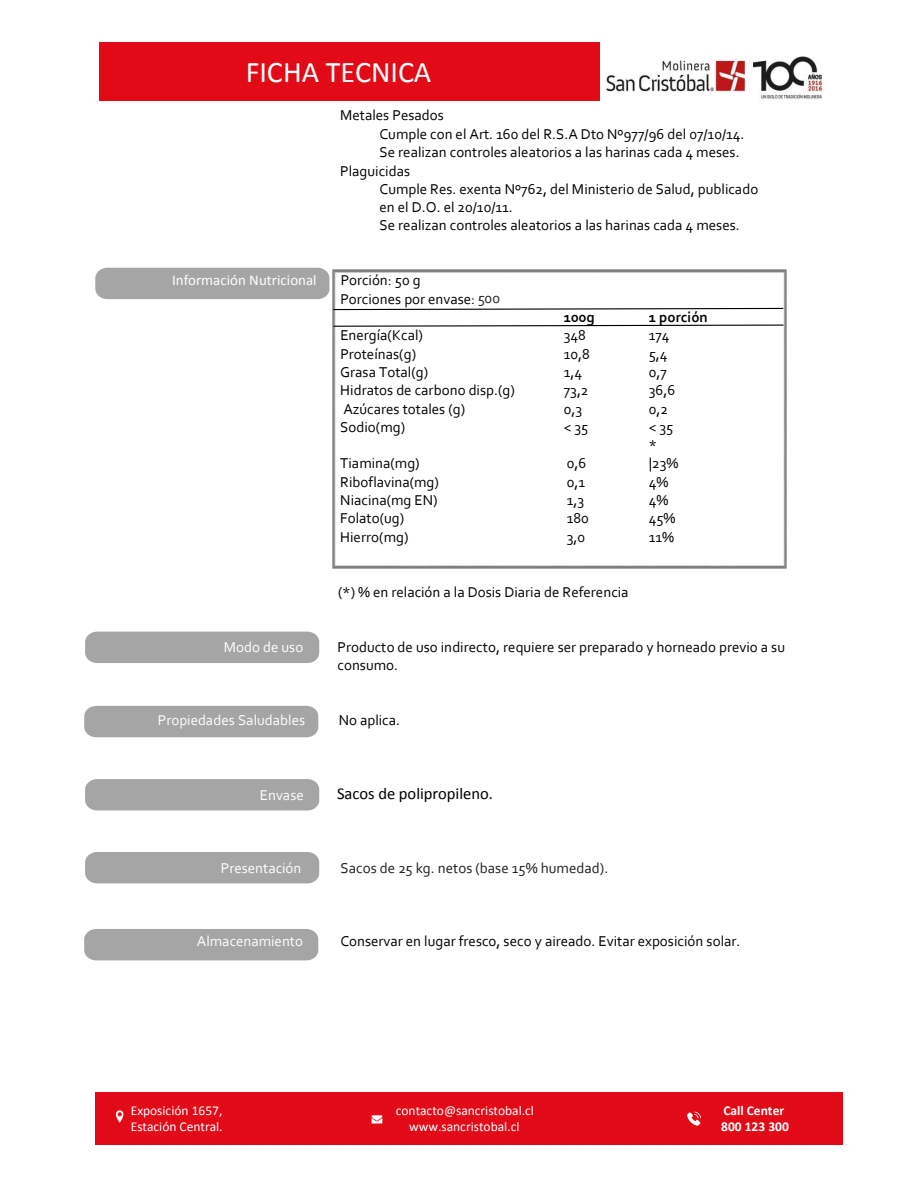
<style>
.page{position:relative;width:918px;height:1188px;background:#fff}
.page>*{position:absolute;margin:0;border:0;box-sizing:border-box;transform-origin:0 0}
.t1{font:30px "Calibri";color:#fff}
.t2{font:16.5px "Calibri";color:#000}
.t3{font:15px/18.3px "Corbel";color:#000}
.t4{font:15px "Corbel";color:#fff}
.t5{font:15px "Corbel";color:#231f20}
.t6{font:15px "Calibri";color:#fff}
.t7{font:700 15px "Corbel";color:#000}
.t8{font:13.5px "Calibri";color:#fff}
.t9{font:700 13.5px "Calibri";color:#fff}
</style>
<div class="page">
<div style="left:96px;top:1092px;width:747px;height:53px;background:#e20a17"></div>
<div style="left:99px;top:42px;width:500px;height:59px;background:#e20a17"></div>
<svg style="left:116px;top:1111px;width:7px;height:12px"></svg>
<svg style="left:372px;top:1115px;width:10px;height:9px"></svg>
<svg style="left:687px;top:1112px;width:14px;height:14px"></svg>
<img style="left:606px;top:57px;width:216px;height:42px">
<div style="left:96px;top:268px;width:233px;height:31px;background:#a5a5a5"></div>
<div style="left:85px;top:632px;width:234px;height:31px;background:#a5a5a5"></div>
<div style="left:85px;top:706px;width:233px;height:31px;background:#a5a5a5"></div>
<div style="left:85px;top:779px;width:234px;height:31px;background:#a5a5a5"></div>
<div style="left:85px;top:852px;width:234px;height:31px;background:#a5a5a5"></div>
<div style="left:85px;top:929px;width:233px;height:31px;background:#a5a5a5"></div>
<img style="left:332px;top:269px;width:454px;height:299px">
<svg style="left:332px;top:324px;width:453px;height:3px"></svg>
<svg style="left:332px;top:307px;width:452px;height:4px"></svg>
<div style="left:476px;top:292px;width:36px;height:15px;background:#fff"></div>
<h1 class="t1" style="left:246px;top:53px;width:187px">FICHA TECNICA</h1>
<p class="t3" style="left:340px;top:106px;width:105px">Metales Pesados</p>
<p class="t3" style="left:380px;top:124px;width:367px">Cumple con el Art. 160 del R.S.A Dto Nº977/96 del 07/10/14.</p>
<p class="t3" style="left:380px;top:143px;width:362px">Se realizan controles aleatorios a las harinas cada 4 meses.</p>
<p class="t3" style="left:340px;top:161px;width:71px">Plaguicidas</p>
<p class="t3" style="left:380px;top:179px;width:380px">Cumple Res. exenta Nº762, del Ministerio de Salud, publicado</p>
<p class="t3" style="left:380px;top:198px;width:135px">en el D.O. el 20/10/11.</p>
<p class="t3" style="left:380px;top:216px;width:362px">Se realizan controles aleatorios a las harinas cada 4 meses.</p>
<p class="t6" style="left:172px;top:271px;width:146px">Información Nutricional</p>
<p class="t3" style="left:340px;top:271px;width:169px">Porción: 50 g<br>Porciones por envase: 1 0</p>
<p class="t5" style="left:478px;top:289px;width:24px">500</p>
<p class="t7" style="left:564px;top:308px;width:33px">100g</p>
<p class="t7" style="left:649px;top:308px;width:61px">1 porción</p>
<p class="t3" style="left:340px;top:326px;width:84px">Energía(Kcal)</p>
<p class="t3" style="left:564px;top:326px;width:24px">348</p>
<p class="t3" style="left:649px;top:326px;width:22px">174</p>
<p class="t3" style="left:340px;top:344px;width:77px">Proteínas(g)</p>
<p class="t3" style="left:564px;top:344px;width:28px">10,8</p>
<p class="t3" style="left:649px;top:344px;width:20px">5,4</p>
<p class="t3" style="left:340px;top:362px;width:89px">Grasa Total(g)</p>
<p class="t3" style="left:564px;top:362px;width:20px">1,4</p>
<p class="t3" style="left:649px;top:362px;width:20px">0,7</p>
<p class="t3" style="left:340px;top:381px;width:176px">Hidratos de carbono disp.(g)</p>
<p class="t3" style="left:564px;top:381px;width:26px">73,2</p>
<p class="t3" style="left:649px;top:381px;width:28px">36,6</p>
<p class="t3" style="left:343px;top:399px;width:123px">Azúcares totales (g)</p>
<p class="t3" style="left:564px;top:399px;width:20px">0,3</p>
<p class="t3" style="left:649px;top:399px;width:21px">0,2</p>
<p class="t3" style="left:340px;top:417px;width:66px">Sodio(mg)</p>
<p class="t3" style="left:564px;top:417px;width:26px">&lt; 35</p>
<p class="t3" style="left:649px;top:417px;width:26px">&lt; 35 *</p>
<p class="t3" style="left:340px;top:454px;width:81px">Tiamina(mg)</p>
<p class="t3" style="left:567px;top:454px;width:21px">0,6</p>
<p class="t3" style="left:649px;top:454px;width:31px">|23%</p>
<p class="t3" style="left:340px;top:472px;width:100px">Riboflavina(mg)</p>
<p class="t3" style="left:567px;top:472px;width:20px">0,1</p>
<p class="t3" style="left:649px;top:472px;width:21px">4%</p>
<p class="t3" style="left:340px;top:491px;width:99px">Niacina(mg EN)</p>
<p class="t3" style="left:567px;top:491px;width:19px">1,3</p>
<p class="t3" style="left:649px;top:491px;width:21px">4%</p>
<p class="t3" style="left:340px;top:509px;width:66px">Folato(ug)</p>
<p class="t3" style="left:567px;top:509px;width:24px">180</p>
<p class="t3" style="left:649px;top:509px;width:28px">45%</p>
<p class="t3" style="left:340px;top:527px;width:70px">Hierro(mg)</p>
<p class="t3" style="left:567px;top:527px;width:20px">3,0</p>
<p class="t3" style="left:649px;top:527px;width:27px">11%</p>
<p class="t3" style="left:338px;top:582px;width:292px">(*) % en relación a la Dosis Diaria de Referencia</p>
<p class="t4" style="left:224px;top:637px;width:81px">Modo de uso</p>
<p class="t3" style="left:338px;top:637px;width:449px">Producto de uso indirecto, requiere ser preparado y horneado previo a su consumo.</p>
<p class="t4" style="left:158px;top:711px;width:149px">Propiedades Saludables</p>
<p class="t3" style="left:339px;top:710px;width:63px">No aplica.</p>
<p class="t4" style="left:260px;top:785px;width:45px">Envase</p>
<p class="t2" style="left:337px;top:784px;width:158px">Sacos de polipropileno.</p>
<p class="t5" style="left:341px;top:858px;width:269px">Sacos de 25 kg. netos (base 15% humedad).</p>
<p class="t4" style="left:221px;top:859px;width:82px">Presentación</p>
<p class="t3" style="left:398px;top:858px;width:16px">50</p>
<p class="t4" style="left:197px;top:932px;width:108px">Almacenamiento</p>
<p class="t3" style="left:340px;top:932px;width:401px">Conservar en lugar fresco, seco y aireado. Evitar exposición solar.</p>
<p class="t8" style="left:131px;top:1102px;width:93px">Exposición 1657,</p>
<p class="t8" style="left:396px;top:1102px;width:140px">contacto@sancristobal.cl</p>
<p class="t9" style="left:723px;top:1102px;width:62px">Call Center</p>
<p class="t8" style="left:131px;top:1118px;width:93px">Estación Central.</p>
<p class="t8" style="left:409px;top:1118px;width:112px">www.sancristobal.cl</p>
<p class="t9" style="left:721px;top:1118px;width:69px">800 123 300</p>
</div>
